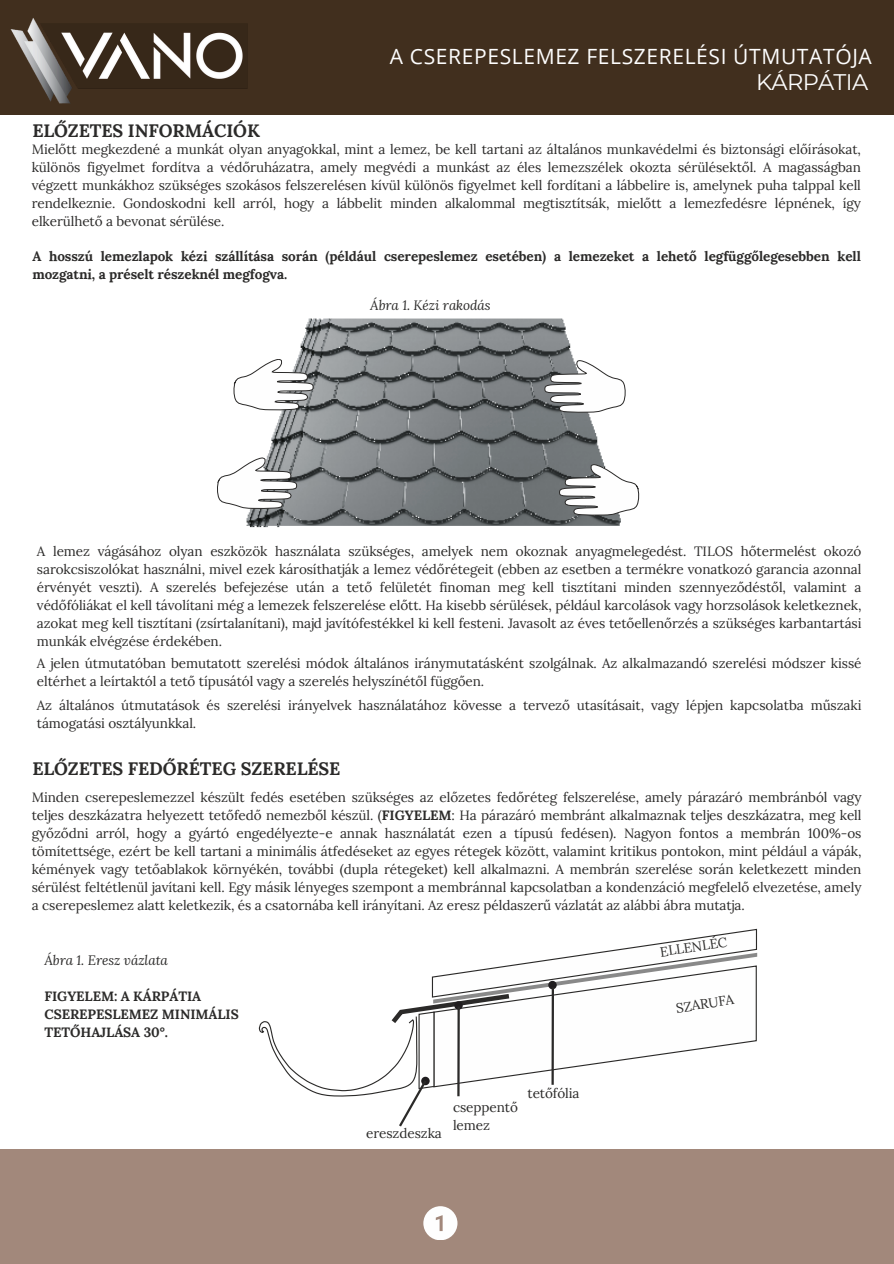
<style>
.page{position:relative;width:894px;height:1264px;background:#fff}
.page>*{position:absolute;margin:0;border:0;box-sizing:border-box;transform-origin:0 0}
.t1{font:22.5px "Montserrat";letter-spacing:-.03em;color:#fefefe}
.t2{font:21px "Open Sans";letter-spacing:.03em;color:#fefefe}
.t3{font:700 18px "Lora";letter-spacing:-.005em;color:#2b2a29}
.t4{font:13.5px/18px "Lora";letter-spacing:-.005em;color:#2b2a29;text-align:justify}
.t5{font:700 13.5px/18px "Lora";letter-spacing:-.005em;color:#2b2a29}
.t6{font:italic 13.5px "Lora";letter-spacing:-.005em;color:#2b2a29}
.s1{font-weight:700}
</style>
<div class="page">
<div style="left:0;top:0;width:893px;height:115px;background:#412f1e"></div>
<div style="left:0;top:1148px;width:893px;height:115px;background:#a2887b"></div>
<img style="left:246px;top:318px;width:394px;height:210px">
<svg style="left:217px;top:458px;width:81px;height:51px"></svg>
<svg style="left:233px;top:359px;width:81px;height:51px"></svg>
<svg style="left:543px;top:359px;width:82px;height:54px"></svg>
<svg style="left:258px;top:928px;width:499px;height:199px"></svg>
<hr style="left:457px;top:1006px;width:2px;height:90px;background:#2b2a29">
<div style="left:548px;top:980px;width:8px;height:9px;background:#201d1f;border-radius:50%"></div>
<hr style="left:551px;top:987px;width:3px;height:97px;background:#2b2a29">
<svg style="left:558px;top:464px;width:81px;height:52px"></svg>
<img style="left:10px;top:18px;width:238px;height:86px">
<svg style="left:423px;top:1206px;width:34px;height:33px"></svg>
<h4 class="t3" style="left:32px;top:119px;width:229px">ELŐZETES INFORMÁCIÓK</h4>
<h1 class="t2" style="left:390px;top:42px;width:483px">A CSEREPESLEMEZ FELSZERELÉSI ÚTMUTATÓJA</h1>
<h1 class="t1" style="left:756px;top:68px;width:113px">KÁRPÁTIA</h1>
<h2 class="t4" style="left:32px;top:140px;width:830px">Mielőtt megkezdené a munkát olyan anyagokkal, mint a lemez, be kell tartani az általános munkavédelmi és biztonsági előírásokat, különös figyelmet fordítva a védőruházatra, amely megvédi a munkást az éles lemezszélek okozta sérülésektől. A magasságban végzett munkákhoz szükséges szokásos felszerelésen kívül különös figyelmet kell fordítani a lábbelire is, amelynek puha talppal kell rendelkeznie. Gondoskodni kell arról, hogy a lábbelit minden alkalommal megtisztítsák, mielőtt a lemezfedésre lépnének, így elkerülhető a bevonat sérülése.</h2>
<p class="t5" style="left:32px;top:246px;width:829px">A hosszú lemezlapok kézi szállítása során (például cserepeslemez esetében) a lemezeket a lehető legfüggőlegesebben kell mozgatni, a préselt részeknél megfogva.</p>
<p class="t6" style="left:370px;top:296px;width:122px">Ábra 1. Kézi rakodás</p>
<p class="t4" style="left:37px;top:542px;width:825px">A lemez vágásához olyan eszközök használata szükséges, amelyek nem okoznak anyagmelegedést. TILOS hőtermelést okozó sarokcsiszolókat használni, mivel ezek károsíthatják a lemez védőrétegeit (ebben az esetben a termékre vonatkozó garancia azonnal érvényét veszti). A szerelés befejezése után a tető felületét finoman meg kell tisztítani minden szennyeződéstől, valamint a védőfóliákat el kell távolítani még a lemezek felszerelése előtt. Ha kisebb sérülések, például karcolások vagy horzsolások keletkeznek, azokat meg kell tisztítani (zsírtalanítani), majd javítófestékkel ki kell festeni. Javasolt az éves tetőellenőrzés a szükséges karbantartási munkák elvégzése érdekében.</p>
<p class="t4" style="left:37px;top:654px;width:825px">A jelen útmutatóban bemutatott szerelési módok általános iránymutatásként szolgálnak. Az alkalmazandó szerelési módszer kissé eltérhet a leírtaktól a tető típusától vagy a szerelés helyszínétől függően.</p>
<p class="t4" style="left:37px;top:695px;width:825px">Az általános útmutatások és szerelési irányelvek használatához kövesse a tervező utasításait, vagy lépjen kapcsolatba műszaki támogatási osztályunkkal.</p>
<p class="t3" style="left:32px;top:756px;width:309px">ELŐZETES FEDŐRÉTEG SZERELÉSE</p>
<p class="t4" style="left:32px;top:787px;width:831px">Minden cserepeslemezzel készült fedés esetében szükséges az előzetes fedőréteg felszerelése, amely párazáró membránból vagy teljes deszkázatra helyezett tetőfedő nemezből készül. (<span class="s1">FIGYELEM</span>: Ha párazáró membránt alkalmaznak teljes deszkázatra, meg kell győződni arról, hogy a gyártó engedélyezte-e annak használatát ezen a típusú fedésen). Nagyon fontos a membrán 100%-os tömítettsége, ezért be kell tartani a minimális átfedéseket az egyes rétegek között, valamint kritikus pontokon, mint például a vápák, kémények vagy tetőablakok környékén, további (dupla rétegeket) kell alkalmazni. A membrán szerelése során keletkezett minden sérülést feltétlenül javítani kell. Egy másik lényeges szempont a membránnal kapcsolatban a kondenzáció megfelelő elvezetése, amely a cserepeslemez alatt keletkezik, és a csatornába kell irányítani. Az eresz példaszerű vázlatát az alábbi ábra mutatja.</p>
<p class="t6" style="left:44px;top:951px;width:125px">Ábra 1. Eresz vázlata</p>
<h5 class="t5" style="left:44px;top:987px;width:196px">FIGYELEM: A KÁRPÁTIA<br>CSEREPESLEMEZ MINIMÁLIS<br>TETŐHAJLÁSA 30°.</h5>
<p class="t4" style="left:366px;top:1123px;width:77px">ereszdeszka</p>
<p class="t4" style="left:453px;top:1097px;width:66px">cseppentő lemez</p>
<h2 class="t4" style="left:527px;top:1084px;width:53px">tetőfólia</h2>
<p class="t4" style="left:658px;top:942px;width:69px;rotate:-8deg">ELLENLÉC</p>
<p class="t4" style="left:674px;top:998px;width:60px;rotate:-8deg">SZARUFA</p>
</div>
